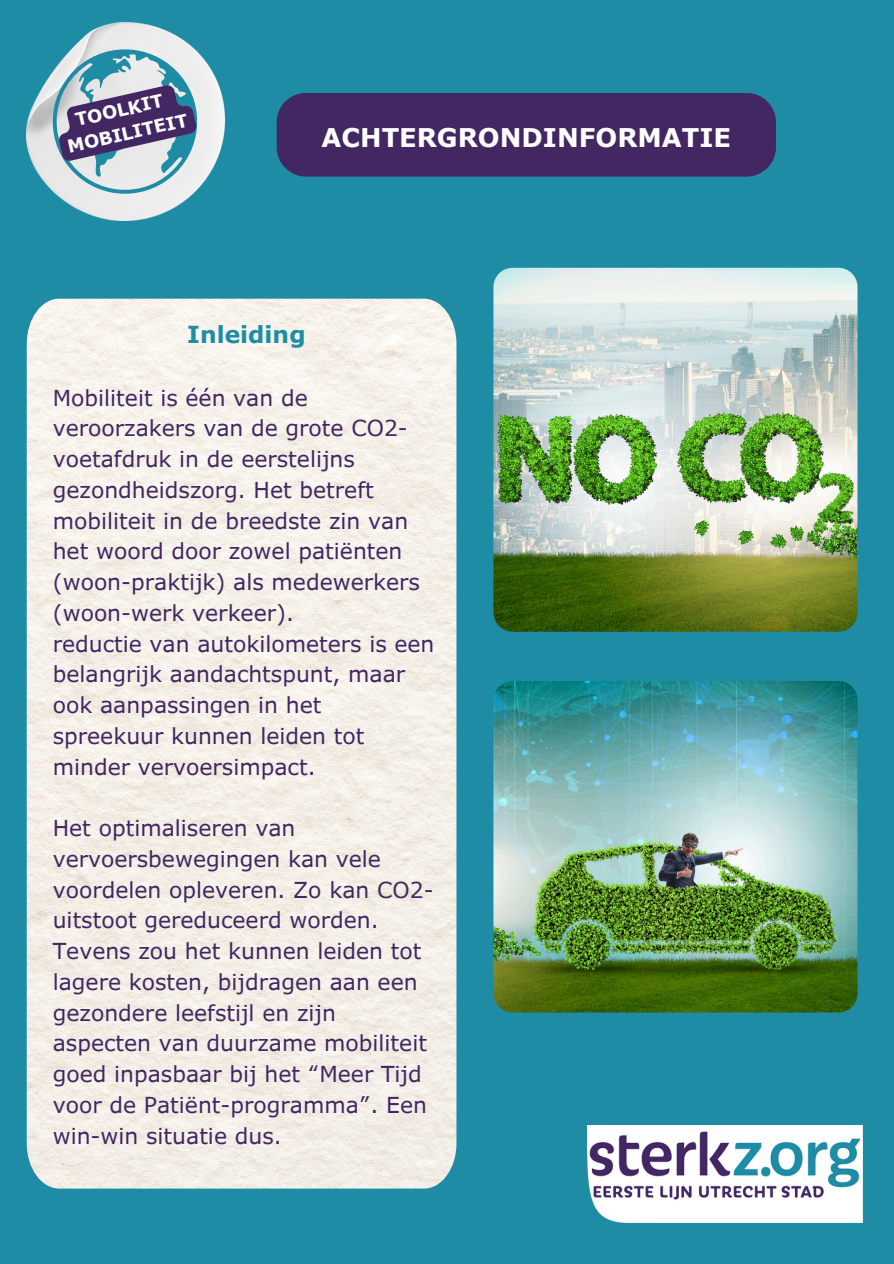
<style>
.page{position:relative;width:894px;height:1264px;background:#fff}
.page>*{position:absolute;margin:0;border:0;box-sizing:border-box;transform-origin:0 0}
.t1{font:700 25.65px "Verdana Pro";color:#fff}
.t2{font:700 23.4px "Verdana Pro";color:#1f8ca5}
.t3{font:21.9px/30.8px "Verdana Pro";color:#432763}
.t4{font:700 17.85px "Verdana Pro";color:#fff}
</style>
<div class="page">
<div style="left:0;top:0;width:893px;height:1263px;background:#1f8ca5"></div>
<img style="left:587px;top:1125px;width:275px;height:97px">
<div style="left:276px;top:93px;width:499px;height:84px;background:#432763;border-radius:29px"></div>
<img style="left:26px;top:22px;width:198px;height:198px">
<img style="left:493px;top:681px;width:364px;height:331px;border-radius:19px">
<img style="left:27px;top:299px;width:429px;height:889px">
<img style="left:493px;top:268px;width:364px;height:363px">
<svg style="left:52px;top:49px;width:145px;height:144px"></svg>
<h3 class="t4" style="left:73px;top:109px;width:91px;rotate:-13deg">TOOLKIT</h3>
<h3 class="t4" style="left:65px;top:136px;width:124px;rotate:-13deg">MOBILITEIT</h3>
<p class="t1" style="left:321px;top:121px;width:411px">ACHTERGRONDINFORMATIE</p>
<h1 class="t2" style="left:187px;top:319px;width:120px">Inleiding</h1>
<p class="t3" style="left:53px;top:381px;width:383px">Mobiliteit is één van de veroorzakers van de grote CO2- voetafdruk in de eerstelijns gezondheidszorg. Het betreft mobiliteit in de breedste zin van het woord door zowel patiënten (woon-praktijk) als medewerkers (woon-werk verkeer).<br>reductie van autokilometers is een belangrijk aandachtspunt, maar ook aanpassingen in het spreekuur kunnen leiden tot minder vervoersimpact.</p>
<h2 class="t3" style="left:53px;top:812px;width:382px">Het optimaliseren van vervoersbewegingen kan vele voordelen opleveren. Zo kan CO2- uitstoot gereduceerd worden.<br>Tevens zou het kunnen leiden tot lagere kosten, bijdragen aan een gezondere leefstijl en zijn aspecten van duurzame mobiliteit goed inpasbaar bij het “Meer Tijd voor de Patiënt-programma”. Een win-win situatie dus.</h2>
</div>
